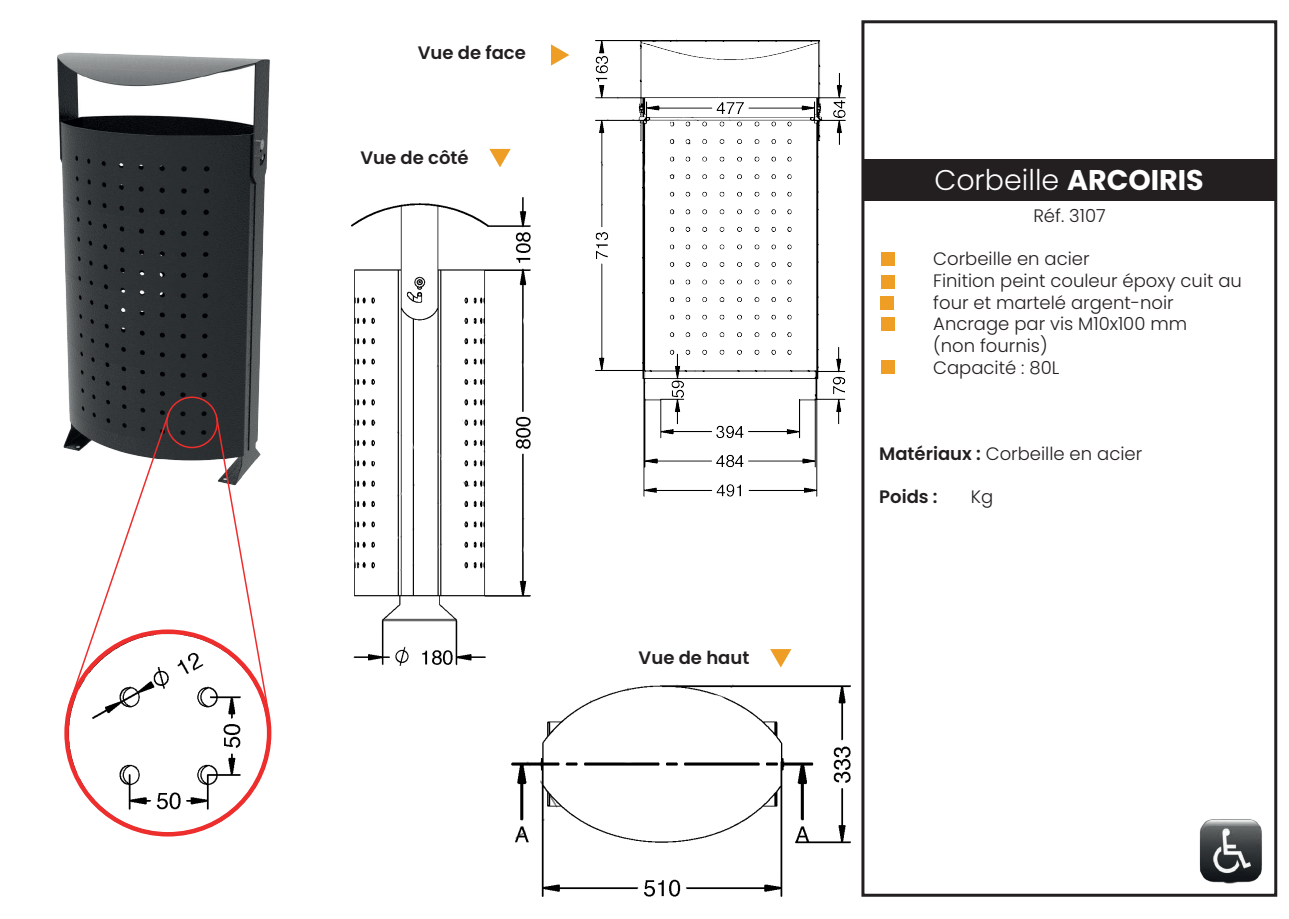
<style>
.page{position:relative;width:1289px;height:919px;background:#fff}
.page>*{position:absolute;margin:0;border:0;box-sizing:border-box;transform-origin:0 0}
.t1{font:300 28.5px "Poppins";color:#fff}
.t2{font:300 18px/21.6px "Poppins";color:#231f20}
.t3{font:600 18px "Poppins";color:#231f20}
.s1{font-weight:700}
.s2{font-weight:600}
</style>
<div class="page">
<div style="left:861px;top:20px;width:416px;height:876px;border:3px solid #231f20"></div>
<div style="left:862px;top:159px;width:412px;height:42px;background:#231f20"></div>
<div style="left:881px;top:253px;width:13px;height:13px;background:#ee9e25"></div>
<div style="left:880px;top:296px;width:14px;height:13px;background:#ee9e25"></div>
<div style="left:880px;top:275px;width:14px;height:13px;background:#ee9e25"></div>
<svg style="left:551px;top:44px;width:18px;height:22px"></svg>
<svg style="left:489px;top:149px;width:21px;height:18px"></svg>
<img style="left:1199px;top:819px;width:63px;height:64px">
<div style="left:881px;top:317px;width:13px;height:14px;background:#ee9e25"></div>
<svg style="left:770px;top:649px;width:21px;height:18px"></svg>
<img style="left:57px;top:52px;width:213px;height:409px">
<img style="left:352px;top:197px;width:178px;height:468px">
<img style="left:595px;top:39px;width:250px;height:458px">
<img style="left:66px;top:632px;width:205px;height:203px">
<img style="left:512px;top:684px;width:338px;height:212px">
<div style="left:166px;top:396px;width:52px;height:52px;border:2px solid #ee2d2d;border-radius:50%"></div>
<svg style="left:67px;top:411px;width:104px;height:297px"></svg>
<svg style="left:215px;top:415px;width:55px;height:300px"></svg>
<div style="left:881px;top:360px;width:14px;height:13px;background:#ee9e25"></div>
<p class="t3" style="left:418px;top:43px;width:110px">Vue de face</p>
<p class="t3" style="left:360px;top:147px;width:110px">Vue de côté</p>
<p class="t3" style="left:638px;top:647px;width:112px">Vue de haut</p>
<h1 class="t1" style="left:934px;top:164px;width:271px">Corbeille <span class="s1">ARCOIRIS</span></h1>
<p class="t2" style="left:1033px;top:205px;width:74px">Réf. 3107</p>
<p class="t2" style="left:933px;top:248px;width:310px">Corbeille en acier<br>Finition peint couleur époxy cuit au four et martelé argent-noir<br>Ancrage par vis M10x100 mm<br>(non fournis)<br>Capacité : 80L</p>
<p class="t2" style="left:879px;top:443px;width:264px"><span class="s2">Matériaux :</span> Corbeille en acier</p>
<p class="t3" style="left:879px;top:486px;width:60px">Poids :</p>
<p class="t2" style="left:970px;top:486px;width:24px">Kg</p>
</div>
